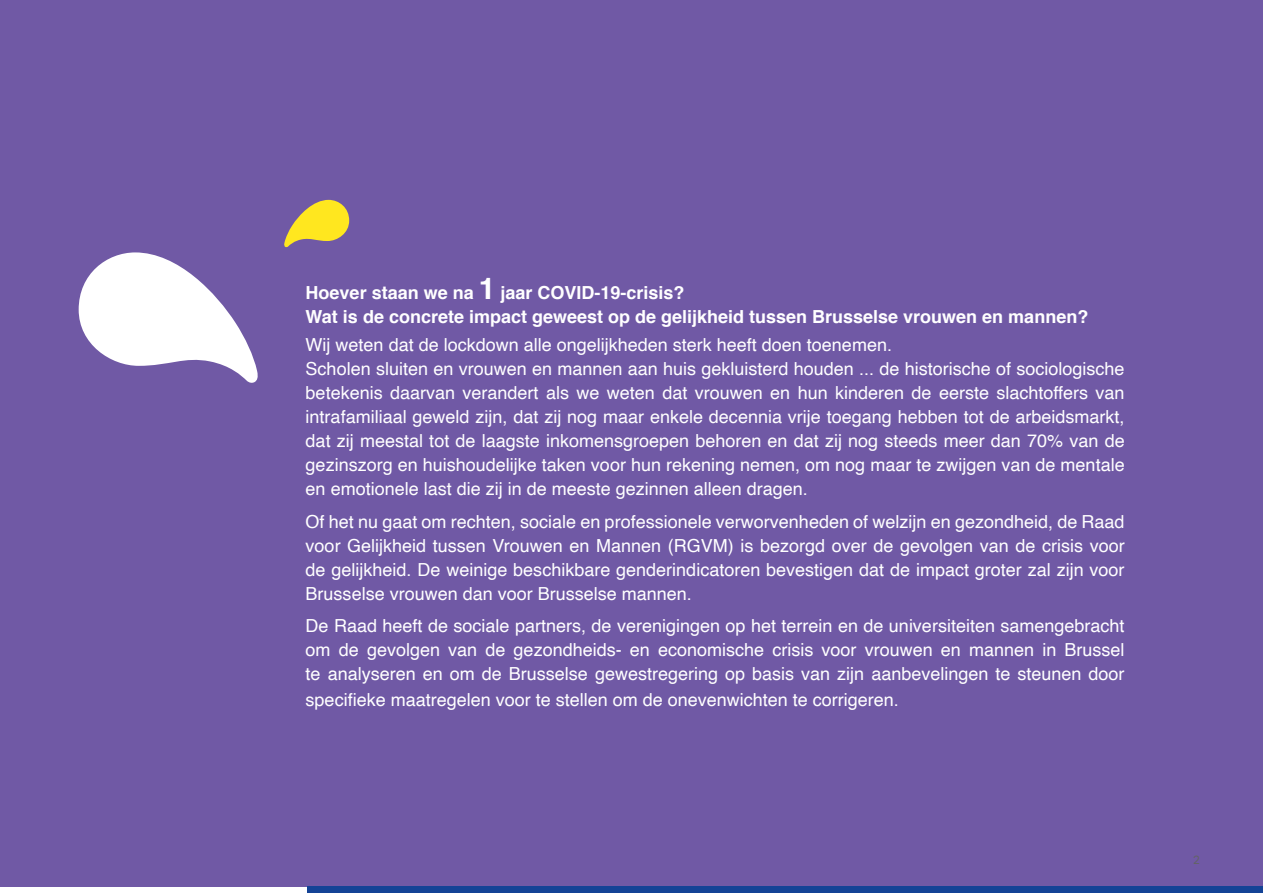
<style>
.page{position:relative;width:1263px;height:893px;background:#fff}
.page>*{position:absolute;margin:0;border:0;box-sizing:border-box;transform-origin:0 0}
.t1{font:18px/24px "Helvetica";color:#fff;text-align:justify}
.t2{font:700 18px/24px "Helvetica";color:#fff}
.t3{font:12px "Tondo";color:#636366}
.s1{font-size:30px}
</style>
<div class="page">
<div style="left:0;top:0;width:1263px;height:887px;background:#7059a5"></div>
<svg style="left:79px;top:252px;width:179px;height:131px"></svg>
<svg style="left:284px;top:200px;width:65px;height:47px"></svg>
<div style="left:307px;top:887px;width:956px;height:6px;background:#144396"></div>
<p class="t2" style="left:306px;top:281px;width:784px">Hoever staan we na <span class="s1">1</span> jaar COVID-19-crisis?<br>Wat is de concrete impact geweest op de gelijkheid tussen Brusselse vrouwen en mannen?</p>
<p class="t1" style="left:306px;top:333px;width:820px;text-align:left">Wij weten dat de lockdown alle ongelijkheden sterk heeft doen toenemen.<br>Scholen sluiten en vrouwen en mannen aan huis gekluisterd houden ... de historische of sociologische betekenis daarvan verandert als we weten dat vrouwen en hun kinderen de eerste slachtoffers van intrafamiliaal geweld zijn, dat zij nog maar enkele decennia vrije toegang hebben tot de arbeidsmarkt, dat zij meestal tot de laagste inkomensgroepen behoren en dat zij nog steeds meer dan 70% van de gezinszorg en huishoudelijke taken voor hun rekening nemen, om nog maar te zwijgen van de mentale en emotionele last die zij in de meeste gezinnen alleen dragen.</p>
<p class="t1" style="left:306px;top:510px;width:820px">Of het nu gaat om rechten, sociale en professionele verworvenheden of welzijn en gezondheid, de Raad voor Gelijkheid tussen Vrouwen en Mannen (RGVM) is bezorgd over de gevolgen van de crisis voor de gelijkheid. De weinige beschikbare genderindicatoren bevestigen dat de impact groter zal zijn voor Brusselse vrouwen dan voor Brusselse mannen.</p>
<p class="t1" style="left:306px;top:614px;width:820px;line-height:24.5px">De Raad heeft de sociale partners, de verenigingen op het terrein en de universiteiten samengebracht om de gevolgen van de gezondheids- en economische crisis voor vrouwen en mannen in Brussel te analyseren en om de Brusselse gewestregering op basis van zijn aanbevelingen te steunen door specifieke maatregelen voor te stellen om de onevenwichten te corrigeren.</p>
<p class="t3" style="left:1193px;top:852px;width:9px">2</p>
</div>
